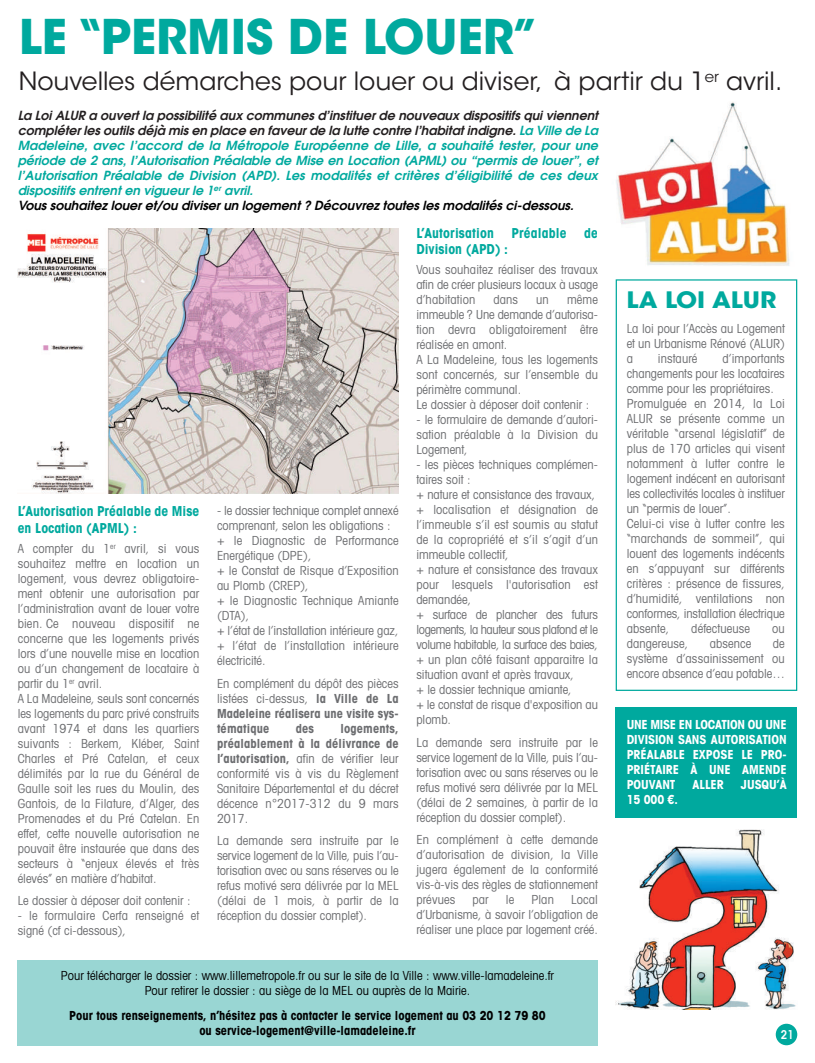
<style>
.page{position:relative;width:815px;height:1063px;background:#fff}
.page>*{position:absolute;margin:0;border:0;box-sizing:border-box;transform-origin:0 0}
.t1{font:700 47.5px "ITC Avant Garde Std";color:#00a99e}
.t2{font:25px "ITC Avant Garde Std";color:#231f20}
.t3{font:700 22.5px "ITC Avant Garde Std";color:#00a99e;scale:1.1 1}
.t4{font:700 condensed 13.75px/16.5px "Avant Garde LT";color:#00a99e}
.t5{font:condensed 12.5px/15px "Avant Garde LT";letter-spacing:.005em;color:#6c6d70;text-align:justify}
.t6{font:italic 600 12.5px/15px "Avant Garde LT";color:#00a99e}
.t7{font:condensed 12.5px/15px "Avant Garde LT";color:#000;text-align:center}
.t8{font:700 condensed 12.5px/15px "Avant Garde LT";color:#000;text-align:center}
.t9{font:700 condensed 12.5px/15px "Avant Garde LT";color:#fff;text-align:justify}
.t10{font:700 condensed 12.5px/15px "Avant Garde LT";color:#6c6d70;text-align:justify}
.t11{font:600 condensed 12px "ITC Avant Garde Std";color:#fff}
.s1{color:#231f20}
.s2{color:#000}
.s3{font-weight:400}
.s4{font-weight:700}
</style>
<div class="page">
<div style="left:18px;top:960px;width:580px;height:85px;background:#99d6d3"></div>
<div style="left:616px;top:707px;width:181px;height:111px;background:#00a99e"></div>
<div style="left:616px;top:279px;width:181px;height:412px;border:1px solid #00a99e"></div>
<img style="left:616px;top:102px;width:174px;height:164px">
<div style="left:776px;top:1024px;width:21px;height:21px;background:#00a99e;border-radius:50%"></div>
<img style="left:616px;top:829px;width:180px;height:181px">
<img style="left:18px;top:228px;width:381px;height:266px">
<h1 class="t1" style="left:19px;top:19px;width:523px">LE “PERMIS DE LOUER”</h1>
<h2 class="t2" style="left:19px;top:71px;width:765px">Nouvelles démarches pour louer ou diviser, à partir du 1<sup>er</sup> avril.</h2>
<p class="t6" style="left:18px;top:109px;width:582px"><span class="s1">La Loi ALUR a ouvert la possibilité aux communes d’instituer de nouveaux dispositifs qui viennent compléter les outils déjà mis en place en faveur de la lutte contre l’habitat indigne.</span> La Ville de La Madeleine, avec l’accord de la Métropole Européenne de Lille, a souhaité tester, pour une période de 2 ans, l’Autorisation Préalable de Mise en Location (APML) ou “permis de louer”, et l’Autorisation Préalable de Division (APD). Les modalités et critères d’éligibilité de ces deux dispositifs entrent en vigueur le 1<sup>er</sup> avril.<br><span class="s2">Vous souhaitez louer et/ou diviser un logement ? Découvrez toutes les modalités ci-dessous.</span></p>
<p class="t4" style="left:18px;top:504px;width:183px">L’Autorisation Préalable de Mise en Location (APML) :</p>
<p class="t5" style="left:18px;top:542px;width:183px;text-align:left">A compter du 1<sup>er</sup> avril, si vous souhaitez mettre en location un logement, vous devrez obligatoire&shy;ment obtenir une autorisation par l’administration avant de louer votre bien. Ce nouveau dispositif ne concerne que les logements privés lors d’une nouvelle mise en location ou d’un changement de locataire à partir du 1<sup>er</sup> avril.<br>A La Madeleine, seuls sont concernés les logements du parc privé construits avant 1974 et dans les quartiers suivants : Berkem, Kléber, Saint Charles et Pré Catelan, et ceux délimités par la rue du Général de Gaulle soit les rues du Moulin, des Gantois, de la Filature, d’Alger, des Promenades et du Pré Catelan. En effet, cette nouvelle autorisation ne pouvait être instaurée que dans des secteurs à “enjeux élevés et très élevés” en matière d’habitat.</p>
<p class="t5" style="left:18px;top:894px;width:174px">Le dossier à déposer doit contenir :</p>
<p class="t5" style="left:18px;top:909px;width:183px">- le formulaire Cerfa renseigné et signé (cf ci-dessous),</p>
<p class="t5" style="left:217px;top:505px;width:183px;text-align:left">- le dossier technique complet annexé comprenant, selon les obligations : + le Diagnostic de Performance<br>Energétique (DPE),<br>+ le Constat de Risque d’Exposition au Plomb (CREP),<br>+ le Diagnostic Technique Amiante (DTA),<br>+ l’état de l’installation intérieure gaz, + l’état de l’installation intérieure électricité.</p>
<p class="t10" style="left:217px;top:677px;width:183px"><span class="s3">En complément du dépôt des pièces listées ci-dessus,</span> la Ville de La Madeleine réalisera une visite sys&shy;tématique</p>
<p class="t5" style="left:217px;top:722px;width:183px;text-indent:124px"><span class="s4">logements, préalablement à la délivrance de l’autorisation,</span> afin de vérifier leur conformité vis à vis du Règlement Sanitaire Départemental et du décret décence n°2017-312 du 9 mars 2017.</p>
<p class="t5" style="left:217px;top:835px;width:183px">La demande sera instruite par le service logement de la Ville, puis l’au&shy;torisation avec ou sans réserves ou le refus motivé sera délivrée par la MEL (délai de 1 mois, à partir de la réception du dossier complet).</p>
<p class="t10" style="left:296px;top:722px;width:20px">des</p>
<p class="t4" style="left:416px;top:226px;width:79px">L’Autorisation</p>
<p class="t4" style="left:511px;top:226px;width:57px">Préalable</p>
<p class="t4" style="left:584px;top:226px;width:15px">de</p>
<p class="t4" style="left:416px;top:242px;width:93px">Division (APD) :</p>
<p class="t5" style="left:416px;top:263px;width:183px">Vous souhaitez réaliser des travaux afin de créer plusieurs locaux à usage d’habitation</p>
<p class="t5" style="left:416px;top:293px;width:183px;text-align:left;text-indent:151px">même immeuble ? Une demande d’autorisa&shy;tion devra obligatoirement être réalisée en amont.<br>A La Madeleine, tous les logements sont concernés, sur l’ensemble du périmètre communal.<br>Le dossier à déposer doit contenir :</p>
<p class="t5" style="left:416px;top:413px;width:183px">- le formulaire de demande d’autori&shy;sation préalable à la Division du Logement,</p>
<p class="t5" style="left:416px;top:458px;width:183px;text-align:left">- les pièces techniques complémen&shy;taires soit :<br>+ nature et consistance des travaux, + localisation et désignation de l’immeuble s’il est soumis au statut de la copropriété et s’il s’agit d’un immeuble collectif,<br>+ nature et consistance des travaux pour lesquels l'autorisation est demandée,<br>+ surface de plancher des futurs logements, la hauteur sous plafond et le volume habitable, la surface des baies, + un plan côté faisant apparaitre la situation avant et après travaux,<br>+ le dossier technique amiante,<br>+ le constat de risque d'exposition au plomb.</p>
<p class="t5" style="left:416px;top:736px;width:183px">La demande sera instruite par le service logement de la Ville, puis l’au&shy;torisation avec ou sans réserves ou le refus motivé sera délivrée par la MEL (délai de 2 semaines, à partir de la réception du dossier complet).</p>
<p class="t5" style="left:416px;top:833px;width:183px">En complément à cette demande d’autorisation de division, la Ville jugera également de la conformité vis-à-vis des règles de stationnement prévues</p>
<p class="t5" style="left:493px;top:293px;width:26px">dans</p>
<p class="t5" style="left:536px;top:293px;width:14px">un</p>
<p class="t5" style="left:416px;top:893px;width:183px;text-indent:155px">Local d’Urbanisme, à savoir l’obligation de réaliser une place par logement créé.</p>
<p class="t5" style="left:472px;top:893px;width:18px">par</p>
<p class="t5" style="left:506px;top:893px;width:10px">le</p>
<p class="t5" style="left:531px;top:893px;width:24px">Plan</p>
<p class="t7" style="left:61px;top:969px;width:495px">Pour télécharger le dossier : www.lillemetropole.fr ou sur le site de la Ville : www.ville-lamadeleine.fr<br>Pour retirer le dossier : au siège de la MEL ou auprès de la Mairie.</p>
<p class="t8" style="left:69px;top:1009px;width:478px">Pour tous renseignements, n’hésitez pas à contacter le service logement au 03 20 12 79 80 ou service-logement@ville-lamadeleine.fr</p>
<h3 class="t3" style="left:627px;top:291px;width:138px">LA LOI ALUR</h3>
<p class="t5" style="left:627px;top:322px;width:160px">La loi pour l’Accès au Logement et un Urbanisme Rénové (ALUR) a</p>
<p class="t5" style="left:658px;top:352px;width:41px">instauré</p>
<p class="t5" style="left:627px;top:352px;width:160px;text-align:left;text-indent:96px">d’importants changements pour les locataires comme pour les propriétaires.<br>Promulguée en 2014, la Loi<br>ALUR se présente comme un véritable “arsenal législatif” de plus de 170 articles qui visent notamment à lutter contre le logement indécent en autorisant les collectivités locales à instituer un “permis de louer”.<br>Celui-ci vise à lutter contre les “marchands de sommeil”, qui louent des logements indécents en s’appuyant sur différents critères : présence de fissures, d’humidité, ventilations non conformes, installation électrique absente,</p>
<p class="t5" style="left:691px;top:622px;width:60px">défectueuse</p>
<p class="t5" style="left:772px;top:622px;width:14px">ou</p>
<p class="t5" style="left:627px;top:637px;width:160px;text-indent:146px">de système d’assainissement ou encore absence d’eau potable…</p>
<p class="t5" style="left:627px;top:637px;width:63px">dangereuse,</p>
<p class="t5" style="left:710px;top:637px;width:43px">absence</p>
<p class="t9" style="left:627px;top:718px;width:161px">UNE MISE EN LOCATION OU UNE DIVISION SANS AUTORISATION PRÉALABLE EXPOSE LE PRO-PRIÉTAIRE À UNE AMENDE POUVANT</p>
<p class="t9" style="left:693px;top:778px;width:33px">ALLER</p>
<p class="t9" style="left:741px;top:778px;width:47px">JUSQU’À</p>
<p class="t9" style="left:627px;top:793px;width:53px">15 000 €.</p>
<p class="t11" style="left:781px;top:1030px;width:14px">21</p>
</div>
